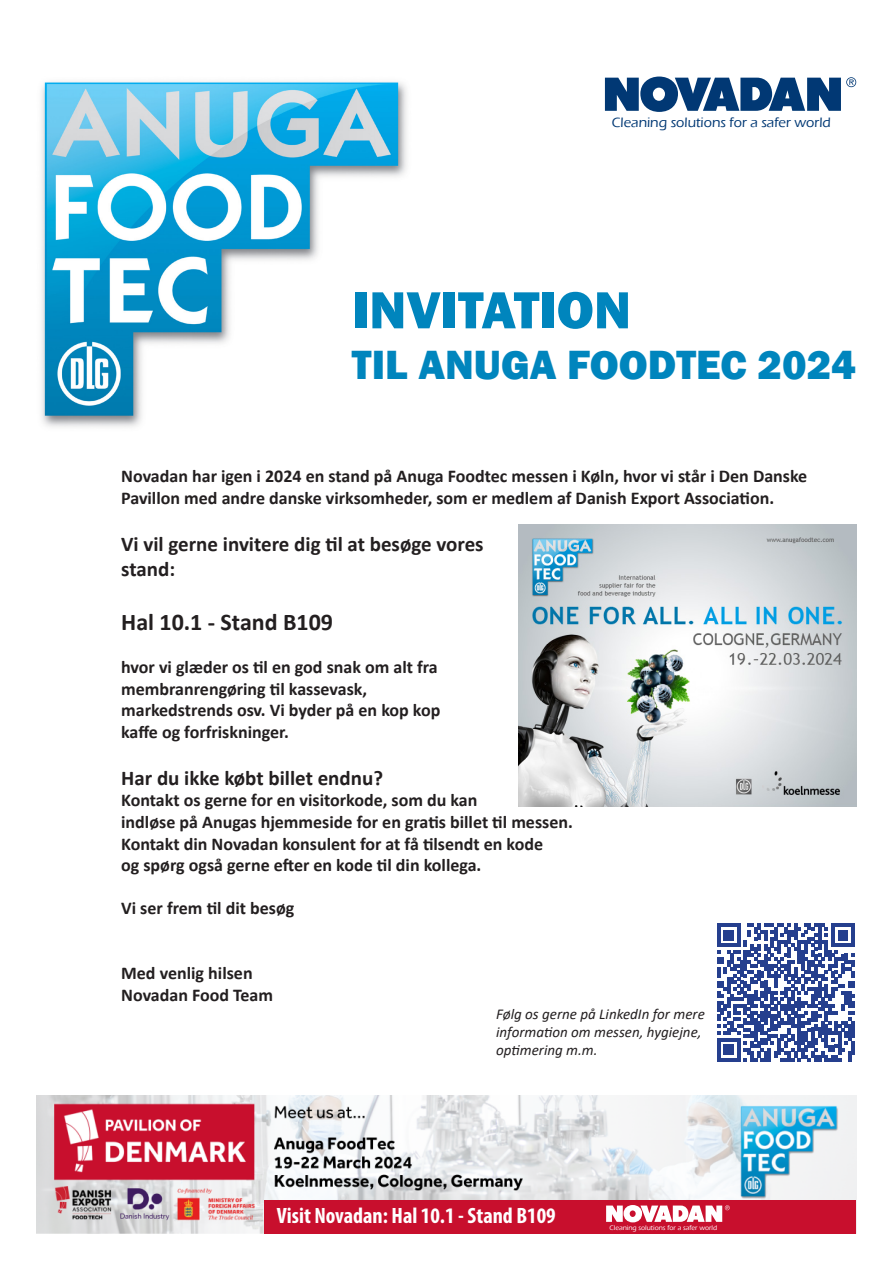
<style>
.page{position:relative;width:893px;height:1263px;background:#fff}
.page>*{position:absolute;margin:0;border:0;box-sizing:border-box;transform-origin:0 0}
.t1{font:800 54px "Franklin Gothic";color:#0085bd}
.t2{font:800 42px "Franklin Gothic";color:#0085bd}
.t3{font:700 24px "Calibri";color:#231f20}
.t4{font:700 condensed 22.35px "Myriad Pro";color:#fff}
.t5{font:700 21px "Calibri";color:#231f20}
.t6{font:700 18px/21.6px "Calibri";color:#231f20}
.t7{font:italic 15px "Calibri";color:#231f20}
.t8{font:500 14.1px "Eras ITC";color:#013874}
.t9{font:500 6.9px "Eras ITC";color:#fff}
</style>
<div class="page">
<svg style="left:605px;top:77px;width:251px;height:35px"></svg>
<img style="left:519px;top:524px;width:337px;height:283px">
<img style="left:37px;top:1095px;width:819px;height:139px">
<div style="left:264px;top:1200px;width:592px;height:34px;background:#c80f2d"></div>
<svg style="left:606px;top:1205px;width:124px;height:17px"></svg>
<img style="left:41px;top:81px;width:366px;height:346px">
<svg style="left:717px;top:923px;width:138px;height:138px"></svg>
<hr style="left:851px;top:1021px;width:4px;height:17px;background:#253f8e">
<hr style="left:851px;top:1041px;width:4px;height:14px;background:#253f8e">
<p class="t8" style="left:612px;top:114px;width:221px">Cleaning solutions for a safer world</p>
<p class="t1" style="left:352px;top:275px;width:281px">INVITATION</p>
<p class="t2" style="left:352px;top:337px;width:505px">TIL ANUGA FOODTEC 2024</p>
<p class="t6" style="left:121px;top:465px;width:688px">Novadan har igen i 2024 en stand på Anuga Foodtec messen i Køln, hvor vi står i Den Danske<br>Pavillon med andre danske virksomheder, som er medlem af Danish Export Association.</p>
<p class="t5" style="left:121px;top:529px;width:364px">Vi vil gerne invitere dig til at besøge vores</p>
<p class="t5" style="left:121px;top:554px;width:55px">stand:</p>
<p class="t3" style="left:121px;top:605px;width:213px">Hal 10.1 - Stand B109</p>
<p class="t6" style="left:121px;top:656px;width:318px">hvor vi glæder os til en god snak om alt fra</p>
<p class="t6" style="left:121px;top:678px;width:247px">membranrengøring til kassevask,</p>
<p class="t6" style="left:121px;top:699px;width:321px">markedstrends osv. Vi byder på en kop kop</p>
<p class="t6" style="left:121px;top:721px;width:169px">kaffe og forfriskninger.</p>
<p class="t5" style="left:121px;top:763px;width:263px">Har du ikke købt billet endnu?</p>
<p class="t6" style="left:121px;top:789px;width:358px">Kontakt os gerne for en visitorkode, som du kan</p>
<p class="t6" style="left:121px;top:811px;width:453px">indløse på Anugas hjemmeside for en gratis billet til messen.</p>
<p class="t6" style="left:121px;top:832px;width:423px">Kontakt din Novadan konsulent for at få tilsendt en kode</p>
<p class="t6" style="left:121px;top:854px;width:362px">og spørg også gerne efter en kode til din kollega.</p>
<p class="t6" style="left:121px;top:897px;width:175px">Vi ser frem til dit besøg</p>
<p class="t6" style="left:121px;top:962px;width:133px">Med venlig hilsen</p>
<p class="t6" style="left:121px;top:984px;width:153px">Novadan Food Team</p>
<p class="t7" style="left:496px;top:1004px;width:210px">Følg os gerne på LinkedIn for mere</p>
<p class="t7" style="left:496px;top:1022px;width:207px">information om messen, hygiejne,</p>
<p class="t7" style="left:496px;top:1040px;width:103px">optimering m.m.</p>
<p class="t4" style="left:277px;top:1201px;width:280px">Visit Novadan: Hal 10.1 - Stand B109</p>
<p class="t9" style="left:609px;top:1224px;width:109px">Cleaning solutions for a safer world</p>
</div>
